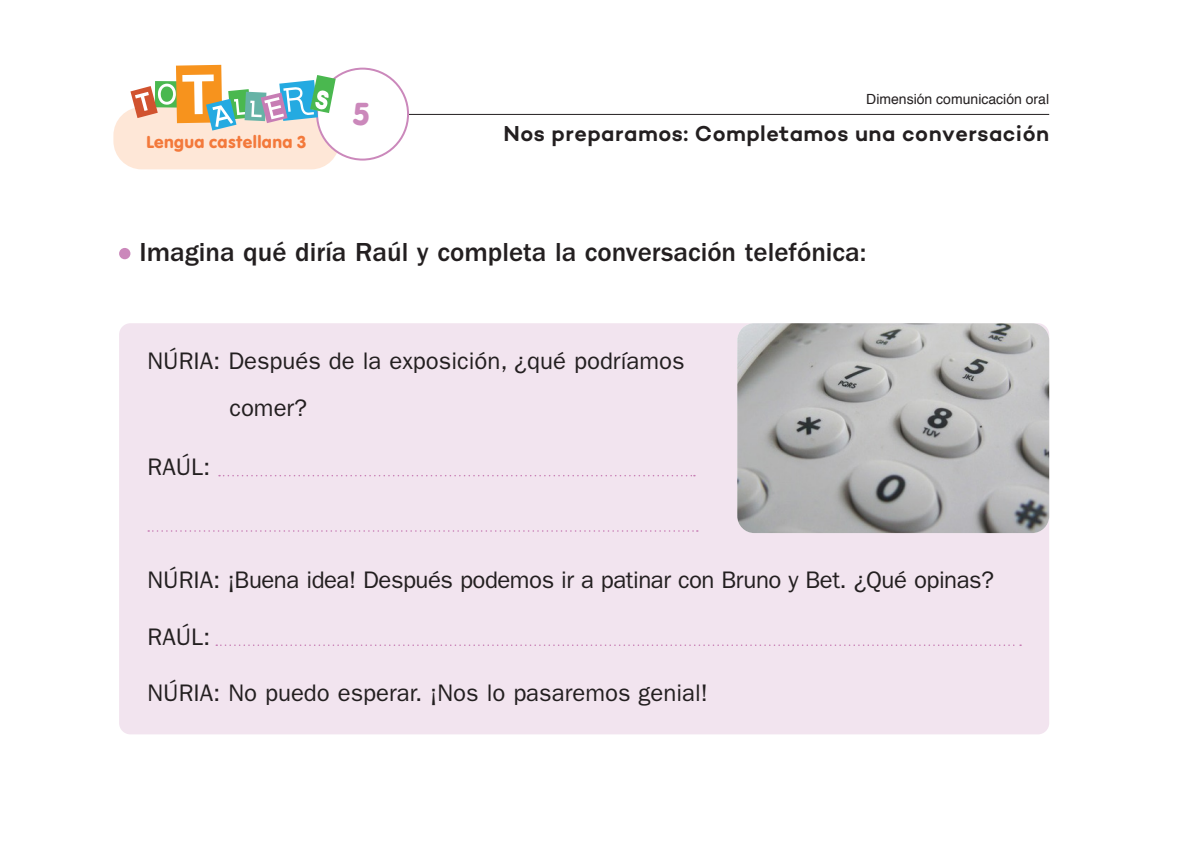
<style>
.page{position:relative;width:1191px;height:862px;background:#fff}
.page>*{position:absolute;margin:0;border:0;box-sizing:border-box;transform-origin:0 0}
.t1{font:33.4px "Vag";color:#cb88bb}
.T-Ordre{font:500 27px "Franklin Gothic LT";color:#231f20}
.T-_text_espai_treba{font:24px "Franklin Gothic LT";color:#231f20}
.T-_text_espai_treba-2{font:24px "Franklin Gothic LT";letter-spacing:-.02em;color:#231f20}
.AD_títol{font:600 22px "Campton";letter-spacing:.02em;color:#231f20}
.t2{font:18px "Vag";letter-spacing:.02em;color:#f3793b}
.AD_dimensió{font:14px "Helvetica";color:#231f20}
</style>
<div class="page">
<div style="left:119px;top:248px;width:11px;height:11px;background:#cb88bb;border-radius:50%"></div>
<hr style="left:354px;top:114px;width:695px;height:1px;background:#231f20">
<div style="left:113px;top:107px;width:226px;height:62px;background:#fee7d7;border-radius:28px"></div>
<div style="left:317px;top:69px;width:91px;height:91px;background:#fff;border-radius:50%"></div>
<div style="left:316px;top:68px;width:93px;height:93px;border:2px solid #cb88bb;border-radius:50%"></div>
<svg style="left:130px;top:65px;width:206px;height:66px"></svg>
<div style="left:119px;top:323px;width:930px;height:411px;background:#f2e4ef;border-radius:11px"></div>
<svg style="left:219px;top:475px;width:476px;height:1px"></svg>
<svg style="left:148px;top:530px;width:550px;height:2px"></svg>
<svg style="left:216px;top:644px;width:805px;height:2px"></svg>
<img style="left:737px;top:323px;width:312px;height:210px">
<p class="t2" style="left:146px;top:130px;width:162px">Lengua castellana 3</p>
<p class="t1" style="left:352px;top:92px;width:19px">5</p>
<p class="AD_dimensió" style="left:866px;top:88px;width:184px">Dimensión comunicación oral</p>
<p class="AD_títol" style="left:503px;top:119px;width:547px">Nos preparamos: Completamos una conversación</p>
<p class="T-Ordre" style="left:140px;top:237px;width:728px">Imagina qué diría Raúl y completa la conversación telefónica:</p>
<p class="T-_text_espai_treba" style="left:147px;top:346px;width:538px">NÚRIA: Después de la exposición, ¿qué podríamos</p>
<p class="T-_text_espai_treba" style="left:229px;top:394px;width:79px">comer?</p>
<p class="T-_text_espai_treba" style="left:147px;top:453px;width:64px">RAÚL:</p>
<p class="T-_text_espai_treba-2" style="left:147px;top:566px;width:848px">NÚRIA: ¡Buena idea! Después podemos ir a patinar con Bruno y Bet. ¿Qué opinas?</p>
<p class="T-_text_espai_treba" style="left:147px;top:623px;width:64px">RAÚL:</p>
<p class="T-_text_espai_treba" style="left:147px;top:679px;width:562px">NÚRIA: No puedo esperar. ¡Nos lo pasaremos genial!</p>
</div>
